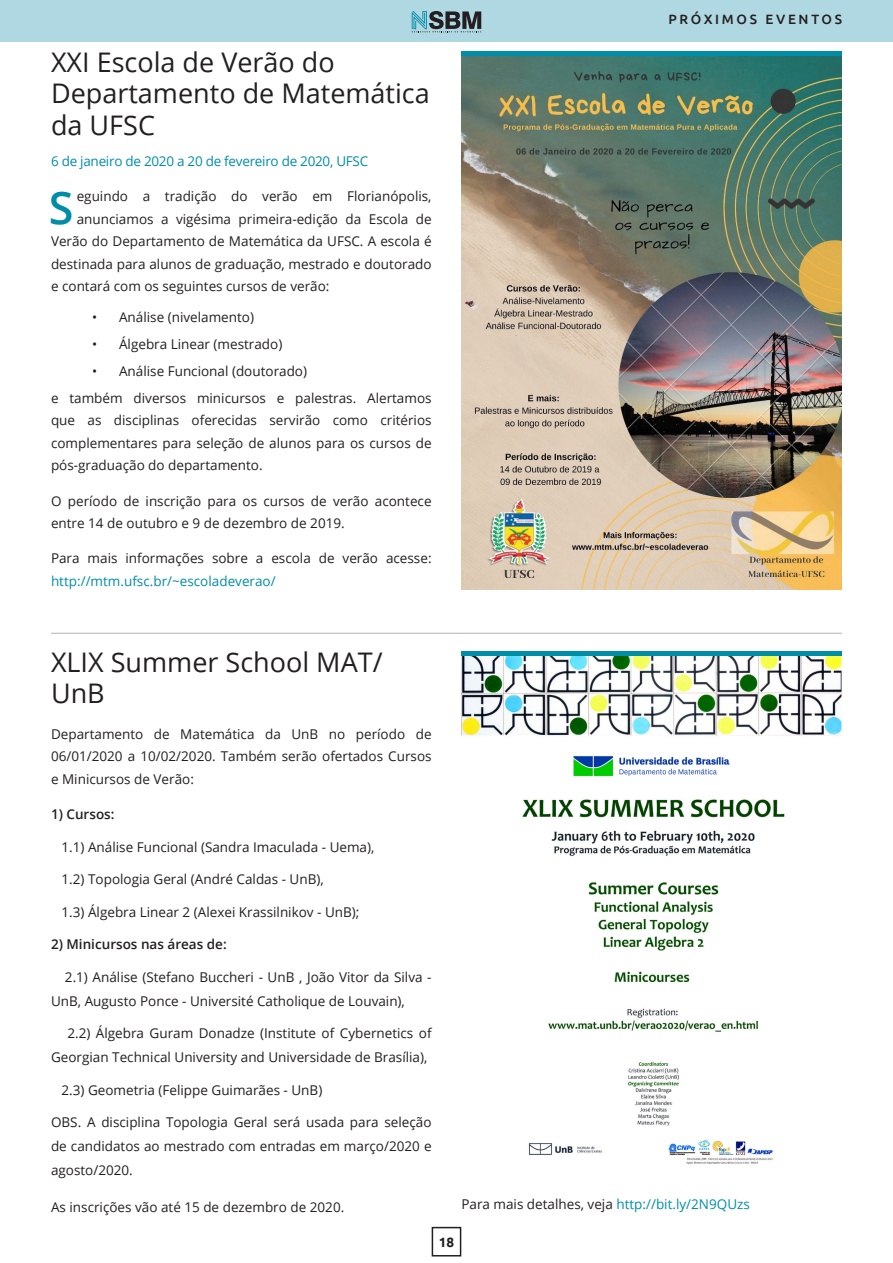
<style>
.page{position:relative;width:893px;height:1263px;background:#fff}
.page>*{position:absolute;margin:0;border:0;box-sizing:border-box;transform-origin:0 0}
.t1{font:600 45px "Open Sans";color:#008da8}
.Titulo_18_nomal_case{font:27px/31.5px "Open Sans";color:#231f20}
.t2{font:13.5px/22.5px "Open Sans";color:#231f20}
.Titulo_18_nomal_case-2{font:13.5px "Open Sans";letter-spacing:-.02em;color:#008da8}
.t3{font:600 13.5px "Open Sans";color:#231f20}
.t4{font:500 13.5px "Ubuntu";letter-spacing:.2em;color:#231f20}
.t5{font:700 13.5px "Ubuntu";color:#231f20}
.s1{color:#008da8}
</style>
<div class="page">
<div style="left:0;top:0;width:893px;height:41px;background:#b0d8e3"></div>
<div style="left:432px;top:1227px;width:29px;height:29px;border:2px solid #231f20"></div>
<hr style="left:51px;top:633px;width:791px;height:1px;background:#b2b3b7">
<img style="left:461px;top:55px;width:381px;height:535px">
<hr style="left:461px;top:51px;width:381px;height:4px;background:#008da8">
<img style="left:461px;top:655px;width:381px;height:509px">
<hr style="left:461px;top:651px;width:381px;height:4px;background:#008da8">
<svg style="left:412px;top:11px;width:69px;height:21px"></svg>
<p class="Titulo_18_nomal_case" style="left:51px;top:45px;width:380px">XXI Escola de Verão do<br>Departamento de Matemática da UFSC</p>
<p class="Titulo_18_nomal_case-2" style="left:51px;top:152px;width:319px">6 de janeiro de 2020 a 20 de fevereiro de 2020, UFSC</p>
<p class="t1" style="left:49px;top:177px;width:26px">S</p>
<p class="t2" style="left:77px;top:185px;width:356px">eguindo a tradição do verão em Florianópolis,</p>
<p class="t2" style="left:77px;top:207px;width:356px">anunciamos a vigésima primeira-edição da Escola de</p>
<p class="t2" style="left:51px;top:230px;width:381px">Verão do Departamento de Matemática da UFSC. A escola é</p>
<p class="t2" style="left:51px;top:252px;width:382px">destinada para alunos de graduação, mestrado e doutorado</p>
<p class="t2" style="left:51px;top:275px;width:280px">e contará com os seguintes cursos de verão:</p>
<p class="t2" style="left:92px;top:306px;width:163px">• Análise (nivelamento)</p>
<p class="t2" style="left:92px;top:333px;width:192px">• Álgebra Linear (mestrado)</p>
<p class="t2" style="left:92px;top:359px;width:217px">• Análise Funcional (doutorado)</p>
<p class="t2" style="left:51px;top:386px;width:382px;text-align:justify">e também diversos minicursos e palestras. Alertamos que as disciplinas oferecidas servirão como critérios complementares para seleção de alunos para os cursos de pós-graduação do departamento.</p>
<p class="t2" style="left:51px;top:489px;width:382px">O período de inscrição para os cursos de verão acontece entre 14 de outubro e 9 de dezembro de 2019.</p>
<p class="t2" style="left:51px;top:547px;width:382px">Para mais informações sobre a escola de verão acesse: <span class="s1">http://mtm.ufsc.br/~escoladeverao/</span></p>
<p class="t4" style="left:668px;top:11px;width:175px">PRÓXIMOS EVENTOS</p>
<p class="Titulo_18_nomal_case" style="left:51px;top:646px;width:333px">XLIX Summer School MAT/<br>UnB</p>
<p class="t2" style="left:51px;top:722px;width:382px;text-align:justify">Departamento de Matemática da UnB no período de 06/01/2020 a 10/02/2020. Também serão ofertados Cursos e Minicursos de Verão:</p>
<p class="t3" style="left:51px;top:805px;width:65px">1) Cursos:</p>
<p class="t2" style="left:62px;top:835px;width:314px">1.1) Análise Funcional (Sandra Imaculada - Uema),</p>
<p class="t2" style="left:62px;top:867px;width:264px">1.2) Topologia Geral (André Caldas - UnB),</p>
<p class="t2" style="left:62px;top:900px;width:299px">1.3) Álgebra Linear 2 (Alexei Krassilnikov - UnB);</p>
<p class="t3" style="left:51px;top:935px;width:177px">2) Minicursos nas áreas de:</p>
<p class="t2" style="left:51px;top:964px;width:382px;line-height:24px;text-indent:14px">2.1) Análise (Stefano Buccheri - UnB , João Vitor da Silva -<br>UnB, Augusto Ponce - Université Catholique de Louvain),</p>
<p class="t2" style="left:51px;top:1021px;width:382px;line-height:24px;text-indent:16px">2.2) Álgebra Guram Donadze (Institute of Cybernetics of<br>Georgian Technical University and Universidade de Brasília),</p>
<p class="t2" style="left:62px;top:1078px;width:262px">2.3) Geometria (Felippe Guimarães - UnB)</p>
<p class="t2" style="left:51px;top:1110px;width:382px;line-height:24px;text-align:justify">OBS. A disciplina Topologia Geral será usada para seleção de candidatos ao mestrado com entradas em março/2020 e agosto/2020.</p>
<p class="t2" style="left:51px;top:1195px;width:295px">As inscrições vão até 15 de dezembro de 2020.</p>
<p class="t2" style="left:461px;top:1192px;width:290px">Para mais detalhes, veja <span class="s1">http://bit.ly/2N9QUzs</span></p>
<p class="t5" style="left:439px;top:1233px;width:17px">18</p>
</div>
